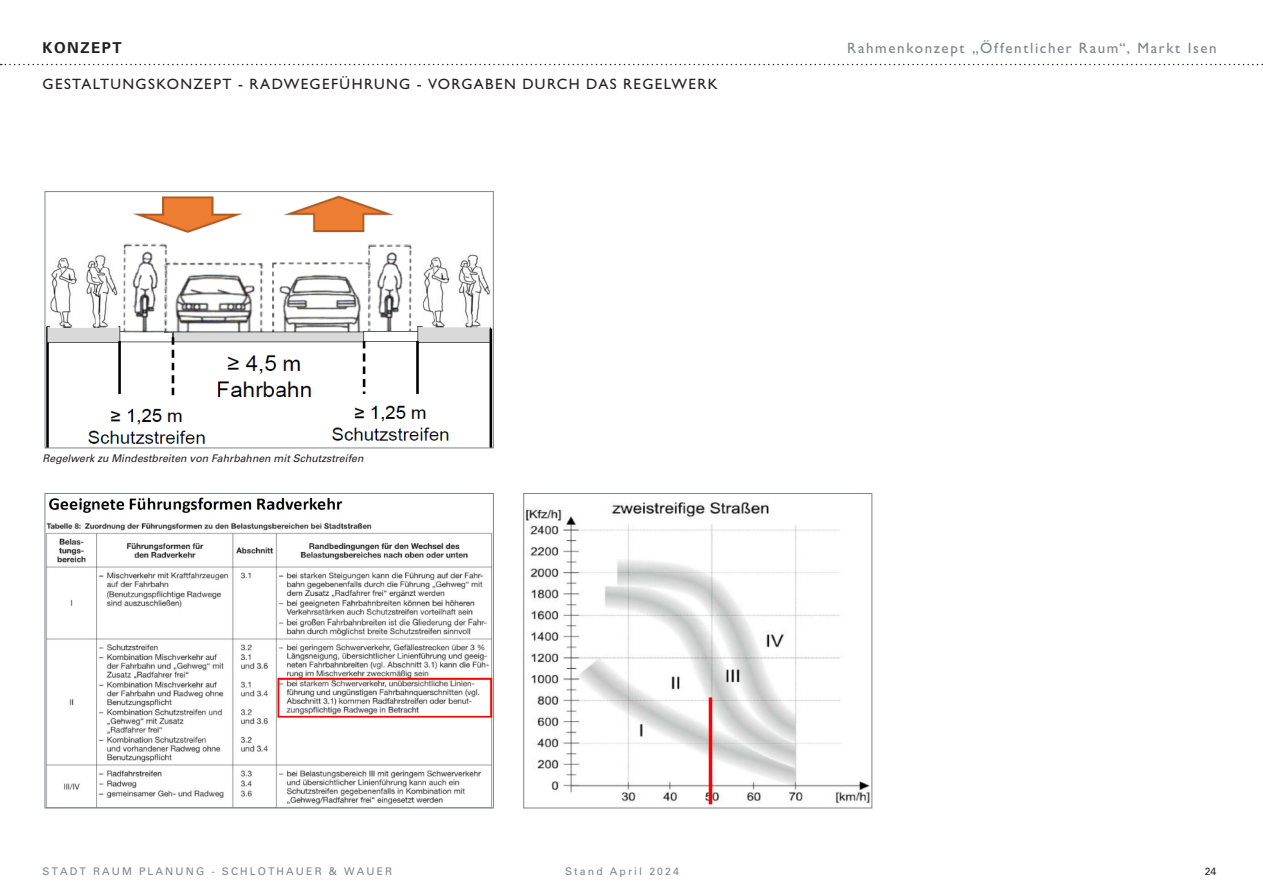
<style>
.page{position:relative;width:1263px;height:893px;background:#fff}
.page>*{position:absolute;margin:0;border:0;box-sizing:border-box;transform-origin:0 0}
.Text{font:500 15px "Gill Sans MT Std";letter-spacing:.09em;color:#231f20}
.t1{font:500 15px "Gill Sans MT Std";letter-spacing:.11em;color:#7c858c}
.t2{font:700 15px "Univers LT Std";letter-spacing:.1em;color:#231f20}
.Text-2{font:italic 10.5px "Univers LT Std";color:#231f20}
.t3{font:10.5px "Univers LT Std";letter-spacing:.2em;color:#7c858c}
.t4{font:10.5px "Univers LT Std";color:#231f20}
</style>
<div class="page">
<svg style="left:1px;top:64px;width:1262px;height:1px"></svg>
<img style="left:47px;top:195px;width:445px;height:251px">
<div style="left:45px;top:191px;width:449px;height:257px;border:1px solid #7c858c"></div>
<img style="left:47px;top:497px;width:445px;height:309px">
<div style="left:45px;top:493px;width:449px;height:315px;border:1px solid #7c858c"></div>
<img style="left:525px;top:502px;width:345px;height:304px">
<div style="left:523px;top:493px;width:349px;height:315px;border:1px solid #7c858c"></div>
<p class="t2" style="left:43px;top:39px;width:81px">KONZEPT</p>
<p class="t1" style="left:847px;top:39px;width:371px">Rahmenkonzept „Öffentlicher Raum“, Markt Isen</p>
<p class="Text" style="left:43px;top:75px;width:677px">GESTALTUNGSKONZEPT - RADWEGEFÜHRUNG - VORGABEN DURCH DAS REGELWERK</p>
<p class="Text-2" style="left:43px;top:452px;width:322px">Regelwerk zu Mindestbreiten von Fahrbahnen mit Schutzstreifen</p>
<p class="t3" style="left:43px;top:865px;width:351px">STADT RAUM PLANUNG - SCHLOTHAUER &amp; WAUER</p>
<p class="t3" style="left:565px;top:865px;width:115px">Stand April 2024</p>
<p class="t4" style="left:1205px;top:865px;width:13px">24</p>
</div>
